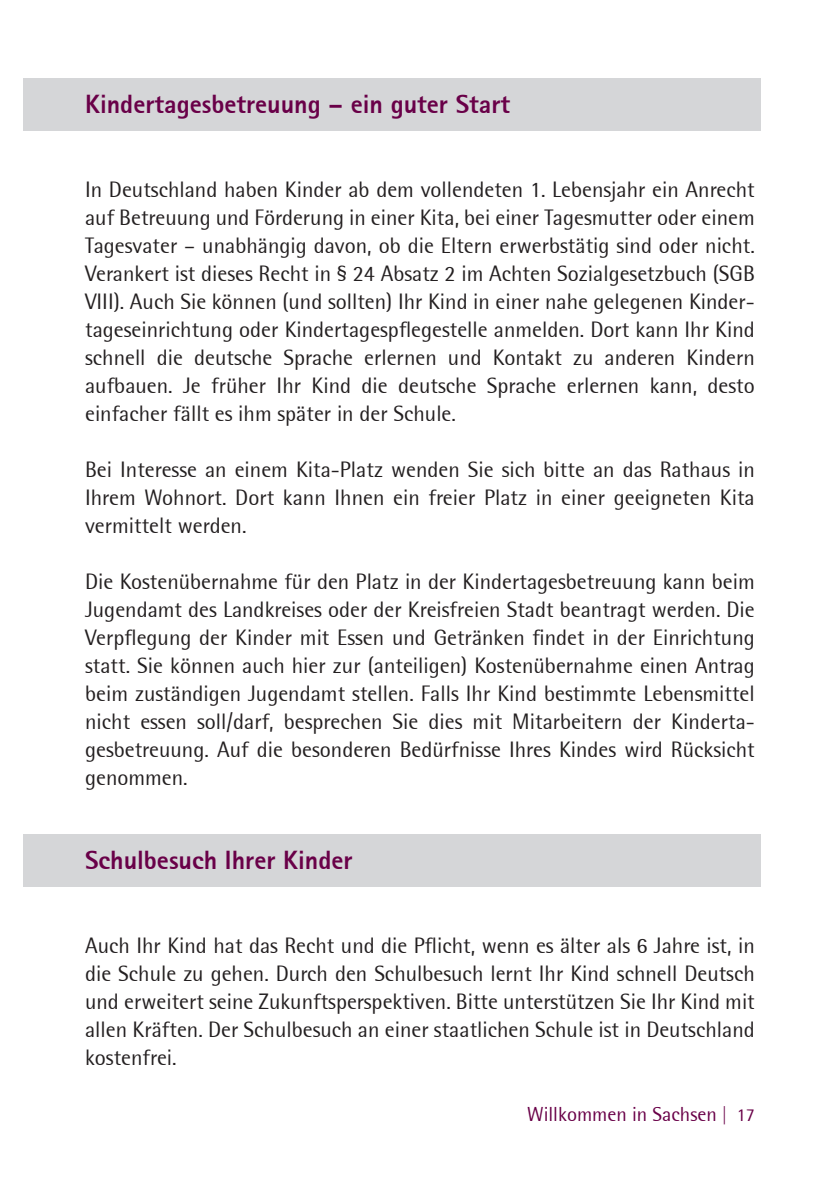
<style>
.page{position:relative;width:840px;height:1191px;background:#fff}
.page>*{position:absolute;margin:0;border:0;box-sizing:border-box;transform-origin:0 0}
.t1{font:800 26px "Rotis Sans Serif";color:#690048}
.t2{font:22px/28px "Rotis Semi Sans";color:#231f20;text-align:justify}
.t3{font:20px "Rotis Semi Sans";color:#690048}
.s1{font-size:18px}
</style>
<div class="page">
<div style="left:23px;top:78px;width:737px;height:52px;background:#d5d6d8"></div>
<div style="left:23px;top:834px;width:737px;height:52px;background:#d5d6d8"></div>
<p class="t1" style="left:85px;top:88px;width:426px">Kindertagesbetreuung – ein guter Start</p>
<p class="t2" style="left:85px;top:175px;width:670px">In Deutschland haben Kinder ab dem vollendeten 1. Lebensjahr ein Anrecht auf Betreuung und Förderung in einer Kita, bei einer Tagesmutter oder einem Tagesvater – unabhängig davon, ob die Eltern erwerbstätig sind oder nicht.<br>Verankert ist dieses Recht in § 24 Absatz 2 im Achten Sozialgesetzbuch (SGB VIII). Auch Sie können (und sollten) Ihr Kind in einer nahe gelegenen Kinder&shy;tageseinrichtung oder Kindertagespflegestelle anmelden. Dort kann Ihr Kind schnell die deutsche Sprache erlernen und Kontakt zu anderen Kindern aufbauen. Je früher Ihr Kind die deutsche Sprache erlernen kann, desto einfacher fällt es ihm später in der Schule.</p>
<p class="t2" style="left:85px;top:455px;width:670px">Bei Interesse an einem Kita-Platz wenden Sie sich bitte an das Rathaus in Ihrem Wohnort. Dort kann Ihnen ein freier Platz in einer geeigneten Kita vermittelt werden.</p>
<p class="t2" style="left:85px;top:567px;width:670px">Die Kostenübernahme für den Platz in der Kindertagesbetreuung kann beim Jugendamt des Landkreises oder der Kreisfreien Stadt beantragt werden. Die Verpflegung der Kinder mit Essen und Getränken findet in der Einrichtung statt. Sie können auch hier zur (anteiligen) Kostenübernahme einen Antrag beim zuständigen Jugendamt stellen. Falls Ihr Kind bestimmte Lebensmittel nicht essen soll/darf, besprechen Sie dies mit Mitarbeitern der Kinderta&shy;gesbetreuung. Auf die besonderen Bedürfnisse Ihres Kindes wird Rücksicht genommen.</p>
<p class="t1" style="left:85px;top:844px;width:269px">Schulbesuch Ihrer Kinder</p>
<p class="t2" style="left:85px;top:931px;width:671px">Auch Ihr Kind hat das Recht und die Pflicht, wenn es älter als 6 Jahre ist, in die Schule zu gehen. Durch den Schulbesuch lernt Ihr Kind schnell Deutsch und erweitert seine Zukunftsperspektiven. Bitte unterstützen Sie Ihr Kind mit allen Kräften. Der Schulbesuch an einer staatlichen Schule ist in Deutschland kostenfrei.</p>
<p class="t3" style="left:527px;top:1102px;width:229px">Willkommen in Sachsen <span class="s1">| 17</span></p>
</div>
